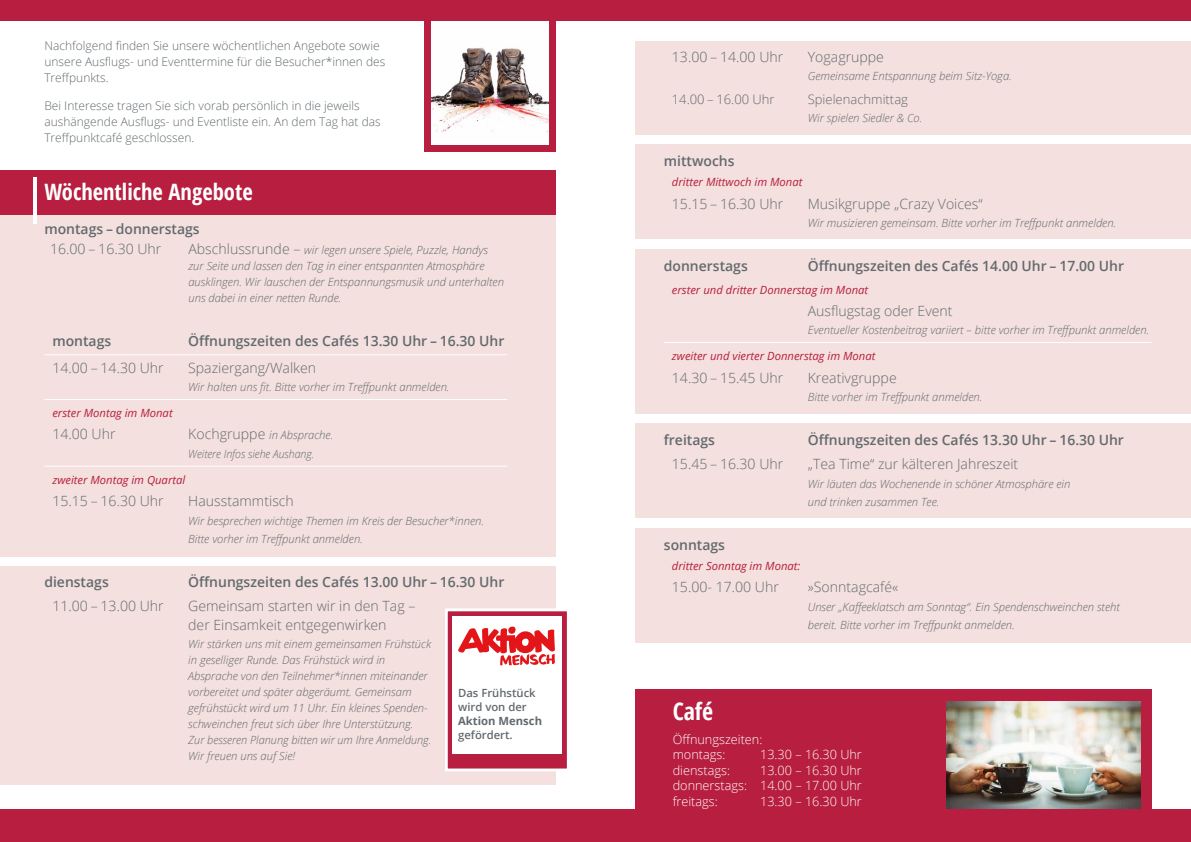
<style>
.page{position:relative;width:1191px;height:842px;background:#b71e3f}
.page>*{position:absolute;margin:0;border:0;box-sizing:border-box;transform-origin:0 0}
.t1{font:700 condensed 24px "Open Sans";color:#fff}
.t2{font:700 condensed 22.6px "Open Sans";color:#fff}
.t3{font:300 14.1px/18.3px "Open Sans";color:#626a6e}
.t4{font:600 14.1px "Open Sans";color:#626a6e}
.t5{font:300 13px "Open Sans";color:#626a6e}
.t6{font:300 12.7px/15.5px "Open Sans";color:#fff}
.t7{font:300 12px/16px "Open Sans";color:#626a6e}
.t8{font:italic 300 11.3px/16px "Open Sans";color:#626a6e}
.t9{font:italic 11.3px "Open Sans";color:#b71e3f}
.t10{font:600 11.3px/14.1px "Open Sans";color:#626a6e}
.t11{font:700 11.3px "Open Sans";color:#626a6e}
.s1{font-style:normal;font-size:14.1px}
</style>
<div class="page">
<div style="left:0;top:21px;width:1191px;height:788px;background:#fff"></div>
<div style="left:0;top:215px;width:556px;height:100px;background:#f4e0de"></div>
<div style="left:635px;top:41px;width:556px;height:94px;background:#f4e0de"></div>
<div style="left:635px;top:144px;width:556px;height:95px;background:#f4e0de"></div>
<div style="left:635px;top:249px;width:556px;height:164px;background:#f4e0de"></div>
<div style="left:635px;top:423px;width:556px;height:95px;background:#f4e0de"></div>
<div style="left:635px;top:528px;width:556px;height:115px;background:#f4e0de"></div>
<div style="left:0;top:308px;width:556px;height:248px;background:#f4e0de"></div>
<div style="left:0;top:566px;width:556px;height:219px;background:#f4e0de"></div>
<div style="left:0;top:170px;width:556px;height:45px;background:#b71e3f"></div>
<hr style="left:44px;top:354px;width:463px;height:1px;background:#fff">
<hr style="left:44px;top:399px;width:463px;height:1px;background:#fff">
<hr style="left:44px;top:466px;width:463px;height:1px;background:#fff">
<hr style="left:33px;top:178px;width:3px;height:46px;background:#fff">
<div style="left:424px;top:21px;width:132px;height:131px;background:#b71e3f"></div>
<div style="left:431px;top:21px;width:117px;height:124px;background:#fff"></div>
<img style="left:431px;top:47px;width:117px;height:85px">
<hr style="left:664px;top:342px;width:487px;height:1px;background:#fff">
<div style="left:635px;top:690px;width:516px;height:152px;background:#b71e3f"></div>
<img style="left:946px;top:701px;width:194px;height:108px">
<svg style="left:445px;top:608px;width:122px;height:164px;background:#efc0c6"></svg>
<p class="t7" style="left:44px;top:37px;width:342px">Nachfolgend finden Sie unsere wöchentlichen Angebote sowie unsere Ausflugs- und Eventtermine für die Besucher*innen des<br>Treffpunkts.</p>
<p class="t7" style="left:44px;top:97px;width:338px">Bei Interesse tragen Sie sich vorab persönlich in die jeweils aushängende Ausflugs- und Eventliste ein. An dem Tag hat das<br>Treffpunktcafé geschlossen.</p>
<h2 class="t2" style="left:44px;top:176px;width:210px">Wöchentliche Angebote</h2>
<p class="t4" style="left:44px;top:220px;width:157px">montags – donnerstags</p>
<p class="t3" style="left:50px;top:240px;width:113px">16.00 – 16.30 Uhr</p>
<p class="t8" style="left:188px;top:242px;width:317px"><span class="s1">Abschlussrunde –</span> wir legen unsere Spiele, Puzzle, Handys zur Seite und lassen den Tag in einer entspannten Atmosphäre ausklingen. Wir lauschen der Entspannungsmusik und unterhalten uns dabei in einer netten Runde.</p>
<p class="t4" style="left:52px;top:332px;width:60px">montags</p>
<p class="t4" style="left:188px;top:332px;width:318px">Öffnungszeiten des Cafés 13.30 Uhr – 16.30 Uhr</p>
<p class="t3" style="left:52px;top:358px;width:113px">14.00 – 14.30 Uhr</p>
<p class="t3" style="left:188px;top:358px;width:129px">Spaziergang/Walken</p>
<p class="t8" style="left:188px;top:379px;width:263px">Wir halten uns fit. Bitte vorher im Treffpunkt anmelden.</p>
<p class="t9" style="left:52px;top:405px;width:122px">erster Montag im Monat</p>
<p class="t3" style="left:52px;top:425px;width:65px">14.00 Uhr</p>
<p class="t8" style="left:188px;top:426px;width:147px;line-height:18.3px"><span class="s1">Kochgruppe</span> in Absprache.<br>Weitere Infos siehe Aushang.</p>
<p class="t9" style="left:52px;top:472px;width:134px">zweiter Montag im Quartal</p>
<p class="t3" style="left:52px;top:492px;width:113px">15.15 – 16.30 Uhr</p>
<p class="t3" style="left:188px;top:492px;width:107px">Hausstammtisch</p>
<p class="t8" style="left:188px;top:511px;width:297px;line-height:18.3px">Wir besprechen wichtige Themen im Kreis der Besucher*innen.<br>Bitte vorher im Treffpunkt anmelden.</p>
<p class="t4" style="left:44px;top:572px;width:66px">dienstags</p>
<p class="t4" style="left:188px;top:572px;width:318px">Öffnungszeiten des Cafés 13.00 Uhr – 16.30 Uhr</p>
<p class="t3" style="left:52px;top:596px;width:113px">11.00 – 13.00 Uhr</p>
<p class="t3" style="left:188px;top:596px;width:229px">Gemeinsam starten wir in den Tag – der Einsamkeit entgegenwirken</p>
<p class="t8" style="left:188px;top:635px;width:245px">Wir stärken uns mit einem gemeinsamen Frühstück in geselliger Runde. Das Frühstück wird in Absprache von den Teilnehmer*innen miteinander vorbereitet und später abgeräumt. Gemeinsam gefrühstückt wird um 11 Uhr. Ein kleines Spenden&shy;schweinchen freut sich über Ihre Unterstützung.<br>Zur besseren Planung bitten wir um Ihre Anmeldung.<br>Wir freuen uns auf Sie!</p>
<p class="t10" style="left:458px;top:685px;width:79px">Das Frühstück wird von der</p>
<p class="t11" style="left:458px;top:713px;width:85px">Aktion Mensch</p>
<p class="t10" style="left:458px;top:727px;width:56px">gefördert.</p>
<p class="t3" style="left:672px;top:47px;width:113px">13.00 – 14.00 Uhr</p>
<p class="t3" style="left:807px;top:47px;width:78px">Yogagruppe</p>
<p class="t8" style="left:807px;top:67px;width:206px">Gemeinsame Entspannung beim Sitz-Yoga.</p>
<p class="t5" style="left:672px;top:90px;width:104px">14.00 – 16.00 Uhr</p>
<p class="t5" style="left:807px;top:90px;width:102px">Spielenachmittag</p>
<p class="t8" style="left:807px;top:110px;width:116px">Wir spielen Siedler &amp; Co.</p>
<p class="t4" style="left:664px;top:151px;width:72px">mittwochs</p>
<p class="t9" style="left:672px;top:174px;width:132px">dritter Mittwoch im Monat</p>
<p class="t3" style="left:672px;top:194px;width:113px">15.15 – 16.30 Uhr</p>
<p class="t3" style="left:807px;top:194px;width:176px">Musikgruppe „Crazy Voices“</p>
<p class="t8" style="left:807px;top:214px;width:310px">Wir musizieren gemeinsam. Bitte vorher im Treffpunkt anmelden.</p>
<p class="t4" style="left:664px;top:256px;width:85px">donnerstags</p>
<p class="t4" style="left:807px;top:256px;width:318px">Öffnungszeiten des Cafés 14.00 Uhr – 17.00 Uhr</p>
<p class="t9" style="left:672px;top:282px;width:198px">erster und dritter Donnerstag im Monat</p>
<p class="t3" style="left:807px;top:301px;width:146px">Ausflugstag oder Event</p>
<p class="t8" style="left:807px;top:322px;width:343px">Eventueller Kostenbeitrag variiert – bitte vorher im Treffpunkt anmelden.</p>
<p class="t9" style="left:672px;top:348px;width:205px">zweiter und vierter Donnerstag im Monat</p>
<p class="t3" style="left:672px;top:368px;width:113px">14.30 – 15.45 Uhr</p>
<p class="t3" style="left:807px;top:368px;width:90px">Kreativgruppe</p>
<p class="t8" style="left:807px;top:388px;width:176px">Bitte vorher im Treffpunkt anmelden.</p>
<p class="t4" style="left:664px;top:430px;width:53px">freitags</p>
<p class="t4" style="left:807px;top:430px;width:318px">Öffnungszeiten des Cafés 13.30 Uhr – 16.30 Uhr</p>
<p class="t3" style="left:672px;top:455px;width:113px">15.45 – 16.30 Uhr</p>
<p class="t3" style="left:807px;top:455px;width:212px">„Tea Time“ zur kälteren Jahreszeit</p>
<p class="t8" style="left:807px;top:474px;width:264px;line-height:18.3px">Wir läuten das Wochenende in schöner Atmosphäre ein und trinken zusammen Tee.</p>
<p class="t4" style="left:664px;top:535px;width:63px">sonntags</p>
<p class="t9" style="left:672px;top:558px;width:130px">dritter Sonntag im Monat:</p>
<p class="t3" style="left:672px;top:578px;width:108px">15.00- 17.00 Uhr</p>
<p class="t3" style="left:807px;top:578px;width:92px">»Sonntagcafé«</p>
<p class="t8" style="left:807px;top:597px;width:313px;line-height:18.3px">Unser „Kaffeeklatsch am Sonntag“. Ein Spendenschweinchen steht bereit. Bitte vorher im Treffpunkt anmelden.</p>
<h1 class="t1" style="left:672px;top:695px;width:42px">Café</h1>
<p class="t6" style="left:672px;top:731px;width:91px">Öffnungszeiten: montags:</p>
<p class="t6" style="left:760px;top:747px;width:103px">13.30 – 16.30 Uhr</p>
<p class="t6" style="left:672px;top:762px;width:191px;text-align:justify;text-indent:87px">13.00 – 16.30 Uhr donnerstags: 14.00 – 17.00 Uhr freitags:</p>
<p class="t6" style="left:672px;top:762px;width:59px">dienstags:</p>
<p class="t6" style="left:760px;top:793px;width:103px">13.30 – 16.30 Uhr</p>
</div>
